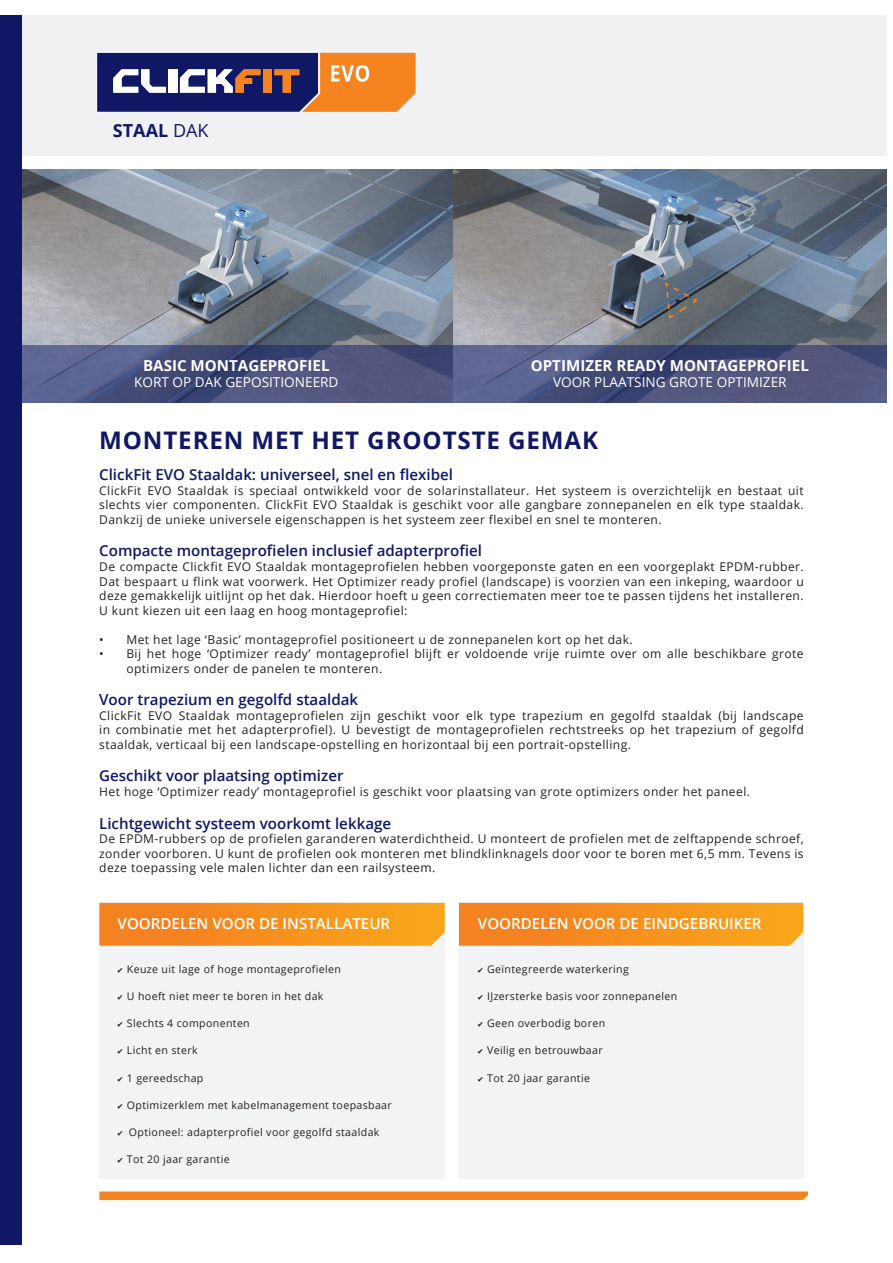
<style>
.page{position:relative;width:893px;height:1263px;background:#fff}
.page>*{position:absolute;margin:0;border:0;box-sizing:border-box;transform-origin:0 0}
.t1{font:700 24.15px "Open Sans";letter-spacing:.035em;color:#101865}
.t2{font:700 18px "Open Sans";color:#101865}
.t3{font:600 15.15px "Open Sans";color:#101865}
.t4{font:600 15.15px "Open Sans";color:#fff}
.t5{font:700 15.15px "Open Sans";color:#fff}
.t6{font:13.65px "Open Sans";color:#fff}
.t7{font:12.15px/14.5px "Open Sans";letter-spacing:.035em;color:#231f20;text-align:justify}
.t8{font:10.65px "Open Sans";letter-spacing:.035em;color:#231f20}
.s1{font-weight:400}
.s2{font-family:"Menlo";font-size:9px}
</style>
<div class="page">
<img style="left:21px;top:169px;width:865px;height:234px">
<svg style="left:22px;top:345px;width:432px;height:58px;background:#4d547e"></svg>
<svg style="left:454px;top:345px;width:432px;height:58px;background:#4d547e"></svg>
<svg style="left:99px;top:1191px;width:709px;height:9px;background:#f58b2d"></svg>
<div style="left:20px;top:15px;width:866px;height:141px;background:#f0f1f2"></div>
<div style="left:0;top:15px;width:21px;height:1230px;background:#101865"></div>
<svg style="left:96px;top:52px;width:320px;height:60px;background:#7c5c65"></svg>
<div style="left:99px;top:902px;width:705px;height:277px;background:#f2f3f4"></div>
<svg style="left:99px;top:903px;width:346px;height:43px;background:#f69221"></svg>
<svg style="left:459px;top:903px;width:344px;height:43px;background:#f69120"></svg>
<div style="left:445px;top:902px;width:13px;height:283px;background:#fff"></div>
<svg style="left:664px;top:281px;width:35px;height:39px"></svg>
<p class="t2" style="left:113px;top:118px;width:97px">STAAL <span class="s1">DAK</span></p>
<p class="t5" style="left:143px;top:355px;width:188px">BASIC MONTAGEPROFIEL</p>
<p class="t6" style="left:134px;top:373px;width:206px">KORT OP DAK GEPOSITIONEERD</p>
<p class="t5" style="left:531px;top:355px;width:280px">OPTIMIZER READY MONTAGEPROFIEL</p>
<p class="t6" style="left:553px;top:373px;width:235px">VOOR PLAATSING GROTE OPTIMIZER</p>
<p class="t1" style="left:99px;top:424px;width:500px">MONTEREN MET HET GROOTSTE GEMAK</p>
<p class="t3" style="left:99px;top:464px;width:355px">ClickFit EVO Staaldak: universeel, snel en flexibel</p>
<p class="t7" style="left:99px;top:483px;width:706px">ClickFit EVO Staaldak is speciaal ontwikkeld voor de solarinstallateur. Het systeem is overzichtelijk en bestaat uit slechts vier componenten. ClickFit EVO Staaldak is geschikt voor alle gangbare zonnepanelen en elk type staaldak.<br>Dankzij de unieke universele eigenschappen is het systeem zeer flexibel en snel te monteren.</p>
<p class="t3" style="left:99px;top:541px;width:384px">Compacte montageprofielen inclusief adapterprofiel</p>
<p class="t7" style="left:99px;top:559px;width:706px">De compacte Clickfit EVO Staaldak montageprofielen hebben voorgeponste gaten en een voorgeplakt EPDM-rubber.<br>Dat bespaart u flink wat voorwerk. Het Optimizer ready profiel (landscape) is voorzien van een inkeping, waardoor u deze gemakkelijk uitlijnt op het dak. Hierdoor hoeft u geen correctiematen meer toe te passen tijdens het installeren.<br>U kunt kiezen uit een laag en hoog montageprofiel:</p>
<p class="t7" style="left:99px;top:631px;width:535px">• Met het lage ‘Basic’ montageprofiel positioneert u de zonnepanelen kort op het dak.</p>
<p class="t7" style="left:126px;top:646px;width:679px;text-indent:-27px">• Bij het hoge ‘Optimizer ready’ montageprofiel blijft er voldoende vrije ruimte over om alle beschikbare grote optimizers onder de panelen te monteren.</p>
<p class="t3" style="left:99px;top:689px;width:261px">Voor trapezium en gegolfd staaldak</p>
<p class="t7" style="left:99px;top:708px;width:706px">ClickFit EVO Staaldak montageprofielen zijn geschikt voor elk type trapezium en gegolfd staaldak (bij landscape in combinatie met het adapterprofiel). U bevestigt de montageprofielen rechtstreeks op het trapezium of gegolfd staaldak, verticaal bij een landscape-opstelling en horizontaal bij een portrait-opstelling.</p>
<p class="t3" style="left:99px;top:765px;width:246px">Geschikt voor plaatsing optimizer</p>
<p class="t7" style="left:99px;top:784px;width:652px">Het hoge ‘Optimizer ready’ montageprofiel is geschikt voor plaatsing van grote optimizers onder het paneel.</p>
<p class="t3" style="left:99px;top:813px;width:294px">Lichtgewicht systeem voorkomt lekkage</p>
<p class="t7" style="left:99px;top:831px;width:706px">De EPDM-rubbers op de profielen garanderen waterdichtheid. U monteert de profielen met de zelftappende schroef, zonder voorboren. U kunt de profielen ook monteren met blindklinknagels door voor te boren met 6,5 mm. Tevens is deze toepassing vele malen lichter dan een railsysteem.</p>
<p class="t4" style="left:118px;top:913px;width:274px">VOORDELEN VOOR DE INSTALLATEUR</p>
<p class="t4" style="left:478px;top:913px;width:285px">VOORDELEN VOOR DE EINDGEBRUIKER</p>
<p class="t8" style="left:118px;top:961px;width:225px"><span class="s2">✔</span> Keuze uit lage of hoge montageprofielen</p>
<p class="t8" style="left:118px;top:989px;width:207px"><span class="s2">✔</span> U hoeft niet meer te boren in het dak</p>
<p class="t8" style="left:118px;top:1016px;width:134px"><span class="s2">✔</span> Slechts 4 componenten</p>
<p class="t8" style="left:118px;top:1043px;width:82px"><span class="s2">✔</span> Licht en sterk</p>
<p class="t8" style="left:118px;top:1070px;width:87px"><span class="s2">✔</span> 1 gereedschap</p>
<p class="t8" style="left:118px;top:1098px;width:276px"><span class="s2">✔</span> Optimizerklem met kabelmanagement toepasbaar</p>
<p class="t8" style="left:118px;top:1125px;width:263px"><span class="s2">✔</span> Optioneel: adapterprofiel voor gegolfd staaldak</p>
<p class="t8" style="left:118px;top:1152px;width:114px"><span class="s2">✔</span> Tot 20 jaar garantie</p>
<p class="t8" style="left:478px;top:961px;width:152px"><span class="s2">✔</span> Geïntegreerde waterkering</p>
<p class="t8" style="left:478px;top:989px;width:201px"><span class="s2">✔</span> IJzersterke basis voor zonnepanelen</p>
<p class="t8" style="left:478px;top:1016px;width:129px"><span class="s2">✔</span> Geen overbodig boren</p>
<p class="t8" style="left:478px;top:1043px;width:126px"><span class="s2">✔</span> Veilig en betrouwbaar</p>
<p class="t8" style="left:478px;top:1070px;width:114px"><span class="s2">✔</span> Tot 20 jaar garantie</p>
</div>
